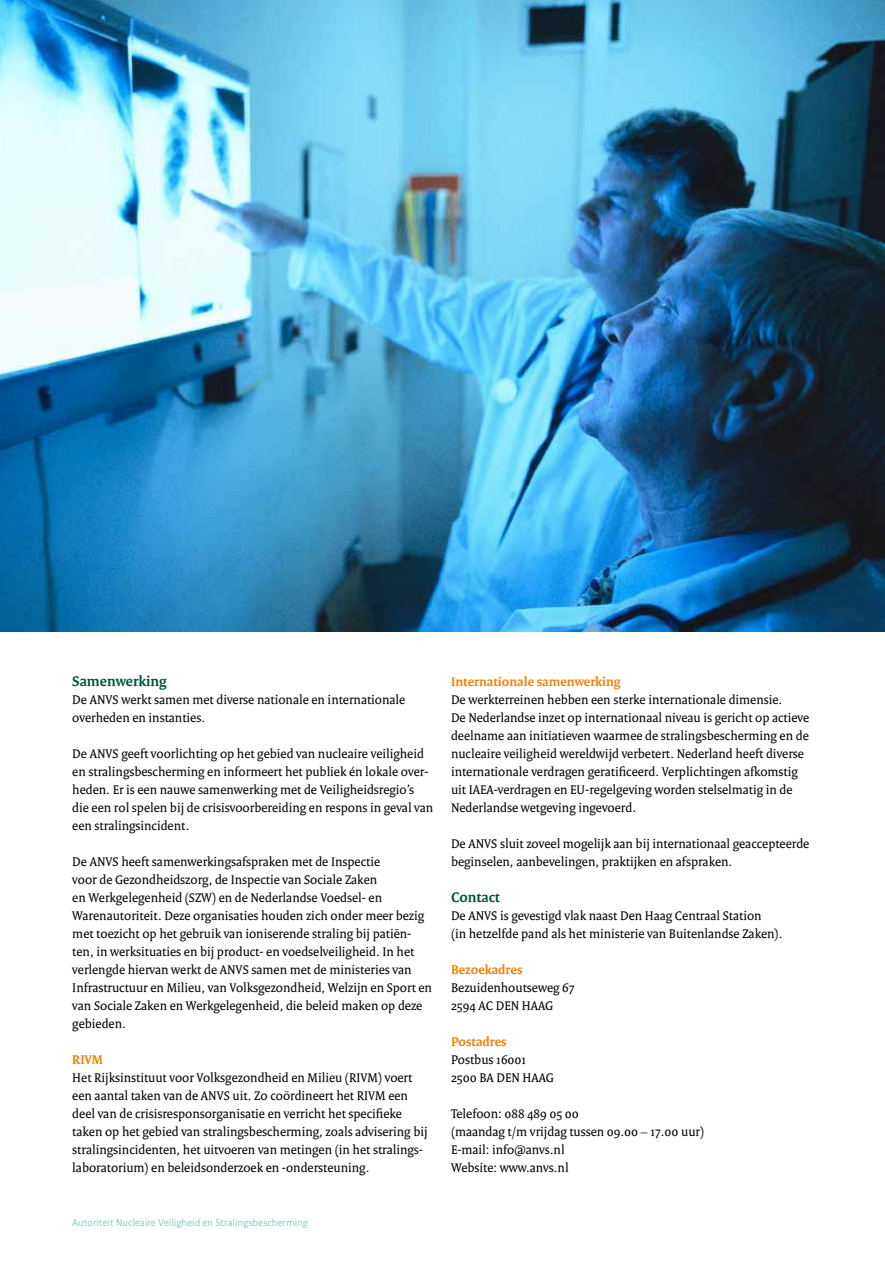
<style>
.page{position:relative;width:885px;height:1263px;background:#fff}
.page>*{position:absolute;margin:0;border:0;box-sizing:border-box;transform-origin:0 0}
.t1{font:700 15px "Rijksoverheid Serif";color:#00513c}
.t2{font:13.5px/18px "Rijksoverheid Serif";color:#000}
.t3{font:700 13.5px "Rijksoverheid Serif";color:#f08100}
.t4{font:10.5px "Rijksoverheid Sans Text";color:#87cac0}
</style>
<div class="page">
<img style="left:0;top:0;width:884px;height:631px">
<p class="t1" style="left:72px;top:672px;width:96px">Samenwerking</p>
<p class="t2" style="left:72px;top:690px;width:334px">De ANVS werkt samen met diverse nationale en internationale overheden en instanties.</p>
<p class="t2" style="left:72px;top:744px;width:362px">De ANVS geeft voorlichting op het gebied van nucleaire veiligheid en stralingsbescherming en informeert het publiek én lokale over&shy;heden. Er is een nauwe samenwerking met de Veiligheidsregio’s die een rol spelen bij de crisisvoorbereiding en respons in geval van een stralingsincident.</p>
<p class="t2" style="left:72px;top:852px;width:361px">De ANVS heeft samenwerkingsafspraken met de Inspectie<br>voor de Gezondheidszorg, de Inspectie van Sociale Zaken<br>en Werkgelegenheid (SZW) en de Nederlandse Voedsel- en Warenautoriteit. Deze organisaties houden zich onder meer bezig met toezicht op het gebruik van ioniserende straling bij patiën&shy;ten, in werksituaties en bij product- en voedselveiligheid. In het verlengde hiervan werkt de ANVS samen met de ministeries van Infrastructuur en Milieu, van Volksgezondheid, Welzijn en Sport en van Sociale Zaken en Werkgelegenheid, die beleid maken op deze gebieden.</p>
<p class="t3" style="left:72px;top:1051px;width:32px">RIVM</p>
<p class="t2" style="left:72px;top:1068px;width:356px">Het Rijksinstituut voor Volksgezondheid en Milieu (RIVM) voert een aantal taken van de ANVS uit. Zo coördineert het RIVM een deel van de crisisresponsorganisatie en verricht het specifieke taken op het gebied van stralingsbescherming, zoals advisering bij stralingsincidenten, het uitvoeren van metingen (in het stralings&shy;laboratorium) en beleidsonderzoek en -ondersteuning.</p>
<p class="t4" style="left:72px;top:1216px;width:237px">Autoriteit Nucleaire Veiligheid en Stralingsbescherming</p>
<p class="t3" style="left:451px;top:673px;width:171px">Internationale samenwerking</p>
<p class="t2" style="left:451px;top:690px;width:360px">De werkterreinen hebben een sterke internationale dimensie.<br>De Nederlandse inzet op internationaal niveau is gericht op actieve deelname aan initiatieven waarmee de stralingsbescherming en de nucleaire veiligheid wereldwijd verbetert. Nederland heeft diverse internationale verdragen geratificeerd. Verplichtingen afkomstig uit IAEA-verdragen en EU-regelgeving worden stelselmatig in de Nederlandse wetgeving ingevoerd.</p>
<p class="t2" style="left:451px;top:834px;width:360px">De ANVS sluit zoveel mogelijk aan bij internationaal geaccepteerde beginselen, aanbevelingen, praktijken en afspraken.</p>
<p class="t1" style="left:451px;top:888px;width:50px">Contact</p>
<p class="t2" style="left:451px;top:906px;width:333px">De ANVS is gevestigd vlak naast Den Haag Centraal Station<br>(in hetzelfde pand als het ministerie van Buitenlandse Zaken).</p>
<p class="t3" style="left:451px;top:961px;width:73px">Bezoekadres</p>
<p class="t2" style="left:451px;top:978px;width:125px">Bezuidenhoutseweg 67<br>2594 AC DEN HAAG</p>
<p class="t3" style="left:451px;top:1033px;width:57px">Postadres</p>
<p class="t2" style="left:451px;top:1050px;width:104px">Postbus 16001<br>2500 BA DEN HAAG</p>
<p class="t2" style="left:451px;top:1104px;width:255px">Telefoon: 088 489 05 00<br>(maandag t/m vrijdag tussen 09.00 – 17.00 uur)<br>E-mail: info@anvs.nl<br>Website: www.anvs.nl</p>
</div>
